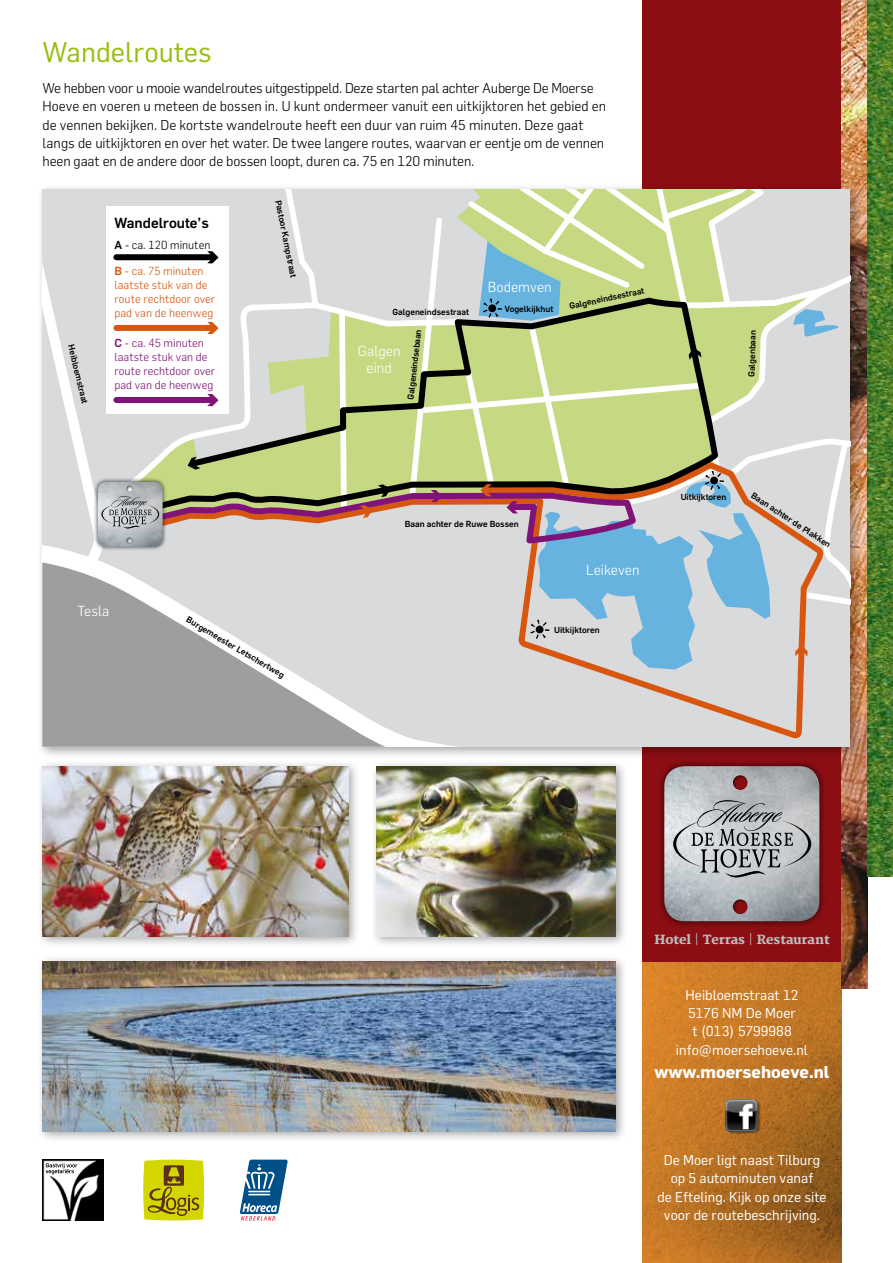
<style>
.page{position:relative;width:893px;height:1263px;background:#fff}
.page>*{position:absolute;margin:0;border:0;box-sizing:border-box;transform-origin:0 0}
.t1{font:28.05px "Flama";color:#97bf0d}
.t2{font:700 16.8px "Flama";color:#fff}
.t3{font:300 14.4px/17.2px "Flama";color:#fff;text-align:center}
.t4{font:500 14.4px "Flama";color:#000}
.t5{font:300 13.95px/18.1px "Flama";letter-spacing:-.01em;color:#000}
.t6{font:13.95px/18.1px "Flama";color:#fff;text-align:center}
.t7{font:900 12.6px "Merriweather";color:#bbbdbe}
.t8{font:300 11.55px/13.8px "Flama";color:#d75710}
.t9{font:300 11.55px/13.8px "Flama";color:#801376}
.t10{font:300 11.55px "Flama";color:#000}
.t11{font:500 8.55px "Flama";color:#000}
.s1{font-weight:500}
.s2{font-weight:300}
</style>
<div class="page">
<img style="left:642px;top:961px;width:200px;height:302px">
<div style="left:642px;top:0;width:200px;height:961px;background:#8b0e13"></div>
<div style="left:657px;top:759px;width:169px;height:169px;background:#000;opacity:.75"></div>
<img style="left:664px;top:766px;width:155px;height:155px">
<svg style="left:673px;top:800px;width:138px;height:77px;background:#acafb3"></svg>
<svg style="left:730px;top:775px;width:18px;height:18px"></svg>
<svg style="left:730px;top:899px;width:18px;height:18px"></svg>
<div style="left:725px;top:1099px;width:36px;height:35px;background:#000;opacity:.45"></div>
<img style="left:725px;top:1099px;width:33px;height:32px">
<img style="left:842px;top:0;width:25px;height:989px">
<img style="left:867px;top:0;width:26px;height:876px">
<div style="left:36px;top:183px;width:827px;height:576px;background:#000;opacity:.35"></div>
<div style="left:37px;top:955px;width:591px;height:188px;background:#000;opacity:.35"></div>
<img style="left:43px;top:961px;width:573px;height:170px">
<div style="left:37px;top:760px;width:324px;height:189px;background:#000;opacity:.35"></div>
<img style="left:43px;top:766px;width:305px;height:170px">
<div style="left:370px;top:760px;width:258px;height:189px;background:#000;opacity:.35"></div>
<img style="left:376px;top:766px;width:240px;height:170px">
<img style="left:43px;top:1159px;width:60px;height:61px">
<svg style="left:46px;top:1163px;width:31px;height:11px"></svg>
<svg style="left:143px;top:1159px;width:61px;height:61px;background:#bdb60d"></svg>
<svg style="left:240px;top:1159px;width:48px;height:61px"></svg>
<svg style="left:43px;top:189px;width:807px;height:558px;background:#c9cebe"></svg>
<svg style="left:125px;top:485px;width:9px;height:9px"></svg>
<svg style="left:125px;top:537px;width:9px;height:9px"></svg>
<h1 class="t1" style="left:43px;top:35px;width:171px">Wandelroutes</h1>
<p class="t5" style="left:43px;top:79px;width:565px">We hebben voor u mooie wandelroutes uitgestippeld. Deze starten pal achter Auberge De Moerse Hoeve en voeren u meteen de bossen in. U kunt ondermeer vanuit een uitkijktoren het gebied en de vennen bekijken. De kortste wandelroute heeft een duur van ruim 45 minuten. Deze gaat langs de uitkijktoren en over het water. De twee langere routes, waarvan er eentje om de vennen heen gaat en de andere door de bossen loopt, duren ca. 75 en 120 minuten.</p>
<p class="t11" style="left:76px;top:343px;width:62px;rotate:77deg">Heibloemstraat</p>
<p class="t4" style="left:114px;top:214px;width:96px">Wandelroute’s</p>
<p class="t10" style="left:114px;top:238px;width:97px"><span class="s1">A</span> - ca. 120 minuten</p>
<p class="t8" style="left:114px;top:264px;width:102px"><span class="s1">B</span> - ca. 75 minuten laatste stuk van de route rechtdoor over pad van de heenweg</p>
<p class="t9" style="left:114px;top:336px;width:102px"><span class="s1">C</span> - ca. 45 minuten laatste stuk van de route rechtdoor over pad van de heenweg</p>
<p class="t11" style="left:284px;top:199px;width:80px;rotate:79deg">Pastoor Kampstraat</p>
<p class="t3" style="left:78px;top:602px;width:34px">Tesla</p>
<p class="t11" style="left:189px;top:615px;width:114px;rotate:30deg">Burgemeester Letschertweg</p>
<p class="t11" style="left:392px;top:307px;width:78px">Galgeneindsestraat</p>
<p class="t3" style="left:488px;top:278px;width:65px">Bodemven</p>
<p class="t11" style="left:505px;top:304px;width:50px">Vogelkijkhut</p>
<p class="t11" style="left:568px;top:301px;width:78px;rotate:-12deg">Galgeneindsestraat</p>
<p class="t11" style="left:406px;top:399px;width:72px;rotate:-84deg">Galgeneindsebaan</p>
<p class="t11" style="left:746px;top:377px;width:48px;rotate:-89deg">Galgenbaan</p>
<p class="t3" style="left:358px;top:342px;width:44px">Galgen eind</p>
<p class="t11" style="left:405px;top:518px;width:116px">Baan achter de Ruwe Bossen</p>
<p class="t3" style="left:586px;top:561px;width:55px">Leikeven</p>
<p class="t11" style="left:554px;top:624px;width:47px">Uitkijktoren</p>
<p class="t11" style="left:681px;top:492px;width:47px">Uitkijktoren</p>
<p class="t11" style="left:755px;top:490px;width:94px;rotate:33deg">Baan achter de Plakken</p>
<p class="t7" style="left:654px;top:931px;width:177px">Hotel <span class="s2">|</span> Terras <span class="s2">|</span> Restaurant</p>
<p class="t6" style="left:676px;top:986px;width:134px">Heibloemstraat 12<br>5176 NM De Moer<br>t (013) 5799988 info@moersehoeve.nl</p>
<p class="t2" style="left:655px;top:1062px;width:176px">www.moersehoeve.nl</p>
<p class="t6" style="left:657px;top:1151px;width:171px">De Moer ligt naast Tilburg op 5 autominuten vanaf<br>de Efteling. Kijk op onze site voor de routebeschrijving.</p>
</div>
